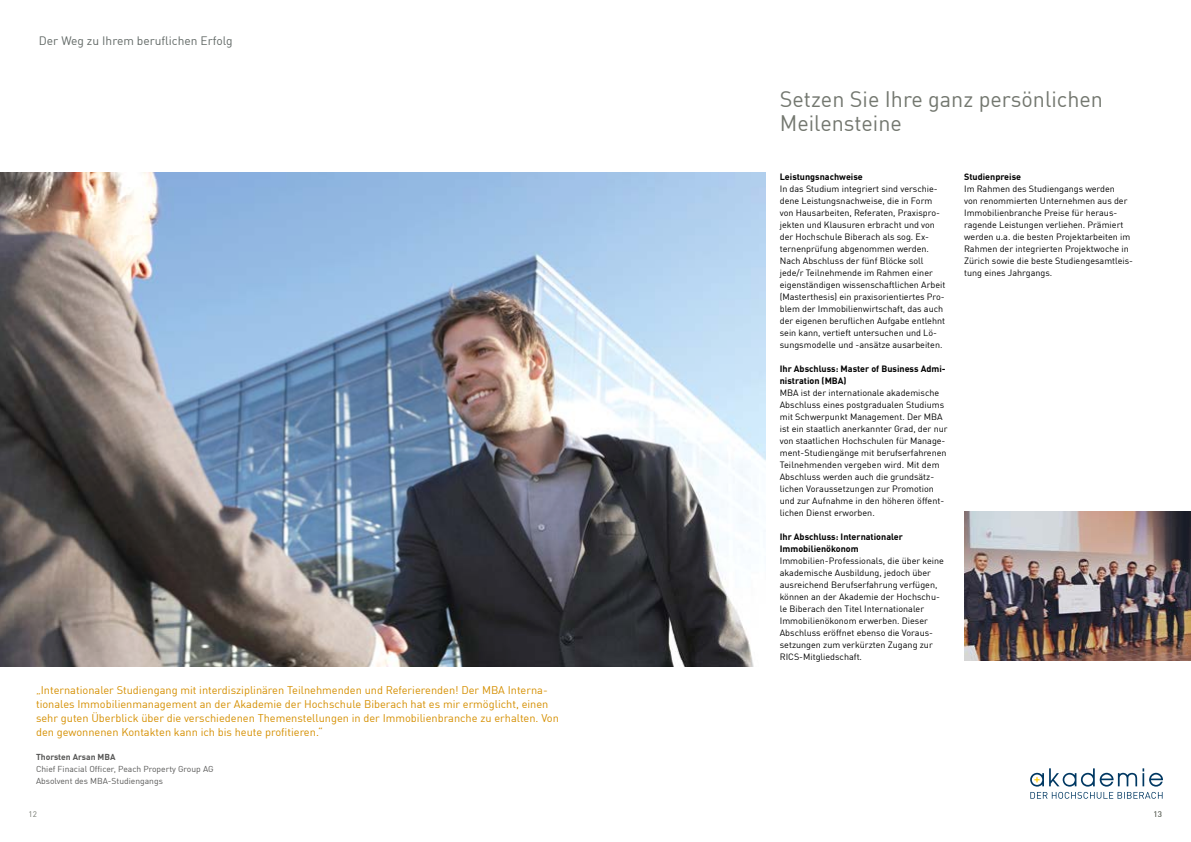
<style>
.page{position:relative;width:1191px;height:842px;background:#fff}
.page>*{position:absolute;margin:0;border:0;box-sizing:border-box;transform-origin:0 0}
.t1{font:22px/24px "DIN";color:#73776f}
.t2{font:12px "DIN";color:#626966}
.t3{font:11px/14px "DIN";color:#d58f00}
.t4{font:9px/12px "DIN";color:#000}
.t5{font:700 9px/12px "DIN";color:#000}
.t6{font:8.5px/12px "DIN";color:#575756}
.t7{font:700 8.5px "DIN";color:#575756}
.t8{font:8px "DIN";color:#73776f}
</style>
<div class="page">
<svg style="left:1030px;top:768px;width:133px;height:31px"></svg>
<img style="left:0;top:173px;width:765px;height:493px">
<img style="left:964px;top:511px;width:227px;height:149px">
<h2 class="t2" style="left:39px;top:33px;width:195px">Der Weg zu Ihrem beruflichen Erfolg</h2>
<p class="t3" style="left:36px;top:683px;width:524px">„Internationaler Studiengang mit interdisziplinären Teilnehmenden und Referierenden! Der MBA Interna&shy;tionales Immobilienmanagement an der Akademie der Hochschule Biberach hat es mir ermöglicht, einen sehr guten Überblick über die verschiedenen Themenstellungen in der Immobilienbranche zu erhalten. Von den gewonnenen Kontakten kann ich bis heute profitieren.“</p>
<p class="t7" style="left:36px;top:751px;width:81px">Thorsten Arsan MBA</p>
<p class="t6" style="left:36px;top:762px;width:179px">Chief Finacial Officer, Peach Property Group AG<br>Absolvent des MBA-Studiengangs</p>
<p class="t8" style="left:28px;top:809px;width:10px">12</p>
<h1 class="t1" style="left:780px;top:87px;width:325px">Setzen Sie Ihre ganz persönlichen<br>Meilensteine</h1>
<p class="t5" style="left:780px;top:170px;width:85px">Leistungsnachweise</p>
<p class="t4" style="left:780px;top:183px;width:167px">In das Studium integriert sind verschie&shy;dene Leistungsnachweise, die in Form von Hausarbeiten, Referaten, Praxispro&shy;jekten und Klausuren erbracht und von der Hochschule Biberach als sog. Ex&shy;ternenprüfung abgenommen werden.<br>Nach Abschluss der fünf Blöcke soll jede/r Teilnehmende im Rahmen einer eigenständigen wissenschaftlichen Arbeit (Masterthesis) ein praxisorientiertes Pro&shy;blem der Immobilienwirtschaft, das auch der eigenen beruflichen Aufgabe entlehnt sein kann, vertieft untersuchen und Lö&shy;sungsmodelle und -ansätze ausarbeiten.</p>
<p class="t5" style="left:780px;top:362px;width:167px">Ihr Abschluss: Master of Business Admi&shy;nistration (MBA)</p>
<p class="t4" style="left:780px;top:387px;width:169px">MBA ist der internationale akademische Abschluss eines postgradualen Studiums mit Schwerpunkt Management. Der MBA ist ein staatlich anerkannter Grad, der nur von staatlichen Hochschulen für Manage&shy;ment-Studiengänge mit berufserfahrenen Teilnehmenden vergeben wird. Mit dem Abschluss werden auch die grundsätz&shy;lichen Voraussetzungen zur Promotion und zur Aufnahme in den höheren öffent&shy;lichen Dienst erworben.</p>
<p class="t5" style="left:780px;top:530px;width:125px">Ihr Abschluss: Internationaler<br>Immobilienökonom</p>
<p class="t4" style="left:780px;top:555px;width:166px">Immobilien-Professionals, die über keine akademische Ausbildung, jedoch über ausreichend Berufserfahrung verfügen, können an der Akademie der Hochschu&shy;le Biberach den Titel Internationaler Immobilienökonom erwerben. Dieser Abschluss eröffnet ebenso die Voraus&shy;setzungen zum verkürzten Zugang zur RICS-Mitgliedschaft.</p>
<p class="t5" style="left:964px;top:170px;width:58px">Studienpreise</p>
<p class="t4" style="left:964px;top:182px;width:170px">Im Rahmen des Studiengangs werden<br>von renommierten Unternehmen aus der Immobilienbranche Preise für heraus&shy;ragende Leistungen verliehen. Prämiert werden u.a. die besten Projektarbeiten im Rahmen der integrierten Projektwoche in Zürich sowie die beste Studiengesamtleis&shy;tung eines Jahrgangs.</p>
<p class="t8" style="left:1153px;top:809px;width:10px">13</p>
</div>
